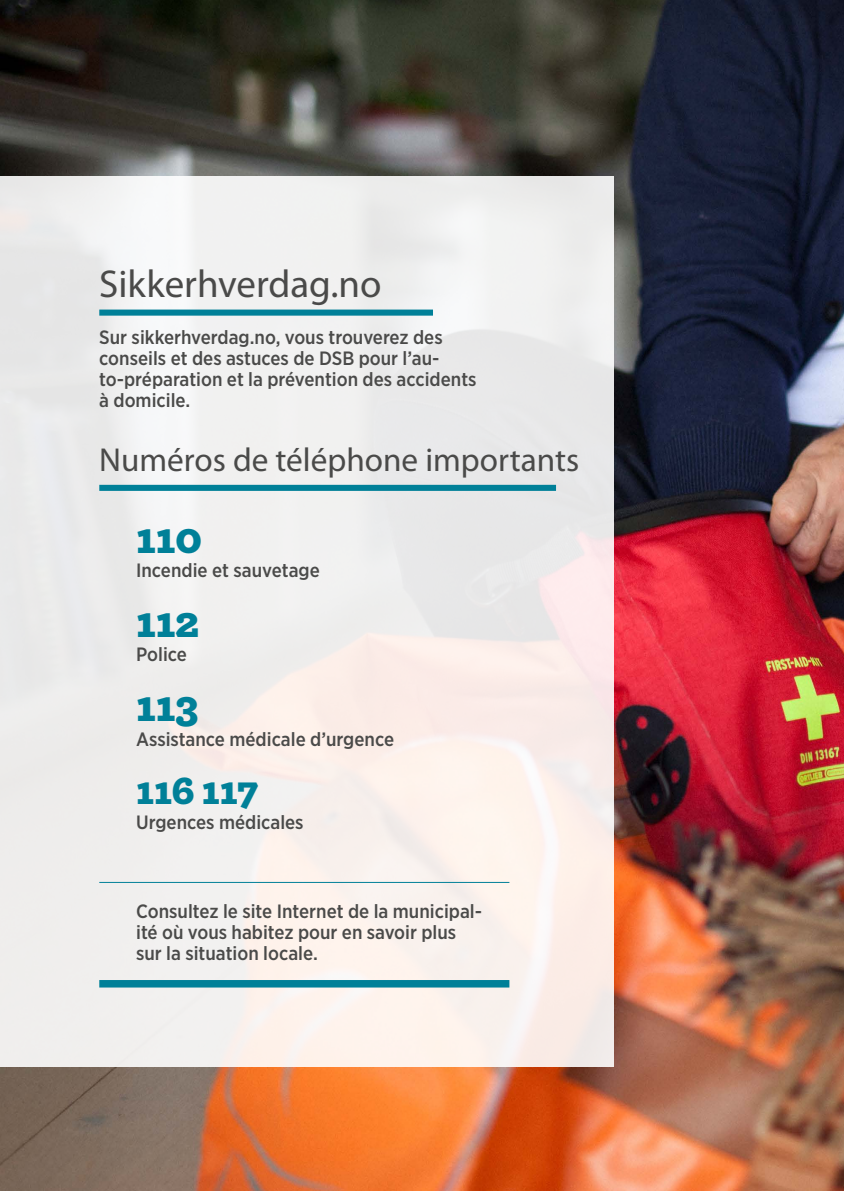
<style>
.page{position:relative;width:844px;height:1191px;background:#fff}
.page>*{position:absolute;margin:0;border:0;box-sizing:border-box;transform-origin:0 0}
.t1{font:43.93px "Archer X Black";color:#008098}
.t2{font:39.9px "Archer X Black";color:#008098}
.t3{font:38.85px "Myriad Pro";color:#4a4a49}
.t4{font:33.25px "Myriad Pro";color:#4a4a49}
.t5{font:500 19.25px/21px "Gotham Narrow";color:#4a4a49}
</style>
<div class="page">
<img style="left:0;top:0;width:843px;height:1191px">
<div style="left:0;top:176px;width:613px;height:891px;background:linear-gradient(to right,#eeefee,#f6eeec)"></div>
<div style="left:99px;top:485px;width:457px;height:6px;background:#008098"></div>
<div style="left:99px;top:309px;width:334px;height:7px;background:#008098"></div>
<hr style="left:99px;top:882px;width:410px;height:1px;background:#008098">
<div style="left:99px;top:980px;width:410px;height:7px;background:#008098"></div>
<h3 class="t3" style="left:99px;top:260px;width:283px">Sikkerhverdag.no</h3>
<p class="t5" style="left:99px;top:326px;width:379px">Sur sikkerhverdag.no, vous trouverez des conseils et des astuces de DSB pour l’au&shy;to-préparation et la prévention des accidents à domicile.</p>
<h3 class="t4" style="left:99px;top:439px;width:481px">Numéros de téléphone importants</h3>
<h1 class="t1" style="left:136px;top:503px;width:67px">110</h1>
<p class="t5" style="left:136px;top:560px;width:185px">Incendie et sauvetage</p>
<h1 class="t1" style="left:136px;top:587px;width:64px">112</h1>
<p class="t5" style="left:136px;top:644px;width:52px">Police</p>
<h1 class="t1" style="left:136px;top:671px;width:64px">113</h1>
<p class="t5" style="left:136px;top:728px;width:259px">Assistance médicale d’urgence</p>
<h2 class="t2" style="left:136px;top:759px;width:124px">116 117</h2>
<p class="t5" style="left:136px;top:811px;width:169px">Urgences médicales</p>
<p class="t5" style="left:136px;top:900px;width:347px">Consultez le site Internet de la municipal&shy;ité où vous habitez pour en savoir plus sur la situation locale.</p>
</div>
